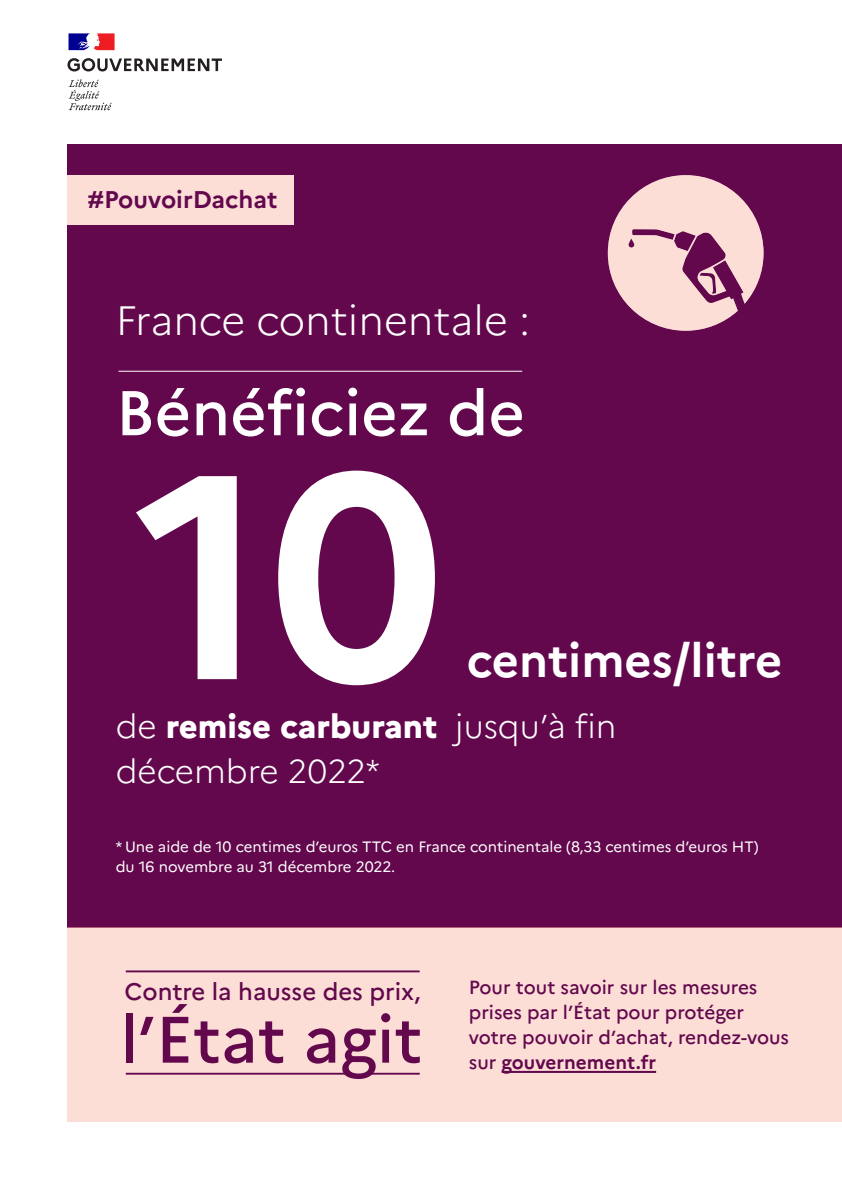
<style>
.page{position:relative;width:842px;height:1190px;background:#fff}
.page>*{position:absolute;margin:0;border:0;box-sizing:border-box;transform-origin:0 0}
.t1{font:700 290px "Marianne";color:#fff}
.t2{font:500 65.5px "Marianne";color:#63084d}
.t3{font:500 63px "Marianne";color:#fff}
.t4{font:700 47px "Marianne";color:#fff}
.t5{font:300 41px "Marianne";color:#fff}
.t6{font:300 33px/45px "Marianne";color:#fff}
.t7{font:700 24.2px "Marianne";color:#63084d}
.t8{font:500 23.9px "Marianne";color:#63084d}
.t9{font:500 19px/25px "Marianne";color:#63084d}
.t10{font:15px/20px "Marianne";color:#fff}
.s1{font-weight:800}
.s2{font-weight:700}
</style>
<div class="page">
<div style="left:68px;top:144px;width:773px;height:784px;background:#63084d"></div>
<div style="left:68px;top:928px;width:773px;height:194px;background:#fcded7"></div>
<hr style="left:501px;top:1071px;width:155px;height:2px;background:#63084d">
<hr style="left:118px;top:371px;width:404px;height:1px;background:#fff">
<svg style="left:607px;top:175px;width:156px;height:156px"></svg>
<div style="left:67px;top:175px;width:227px;height:50px;background:#fcded7"></div>
<svg style="left:67px;top:58px;width:155px;height:13px"></svg>
<svg style="left:69px;top:79px;width:43px;height:31px"></svg>
<svg style="left:68px;top:33px;width:46px;height:17px"></svg>
<hr style="left:126px;top:970px;width:293px;height:2px;background:#63084d">
<svg style="left:363px;top:1073px;width:56px;height:2px"></svg>
<svg style="left:126px;top:1073px;width:225px;height:2px"></svg>
<p class="t7" style="left:87px;top:185px;width:191px">#PouvoirDachat</p>
<p class="t5" style="left:116px;top:296px;width:416px">France continentale :</p>
<p class="t3" style="left:116px;top:374px;width:411px">Bénéficiez de</p>
<p class="t1" style="left:135px;top:399px;width:309px">10</p>
<p class="t4" style="left:467px;top:632px;width:317px">centimes/litre</p>
<p class="t6" style="left:116px;top:703px;width:502px">de <span class="s1">remise carburant</span> jusqu’à fin décembre 2022*</p>
<p class="t10" style="left:116px;top:836px;width:644px">* Une aide de 10 centimes d’euros TTC en France continentale (8,33 centimes d’euros HT) du 16 novembre au 31 décembre 2022.</p>
<p class="t8" style="left:124px;top:977px;width:297px">Contre la hausse des prix,</p>
<h2 class="t2" style="left:120px;top:999px;width:303px">l’État agit</h2>
<p class="t9" style="left:469px;top:975px;width:322px">Pour tout savoir sur les mesures prises par l’État pour protéger votre pouvoir d’achat, rendez-vous sur <span class="s2">gouvernement.fr</span></p>
</div>
